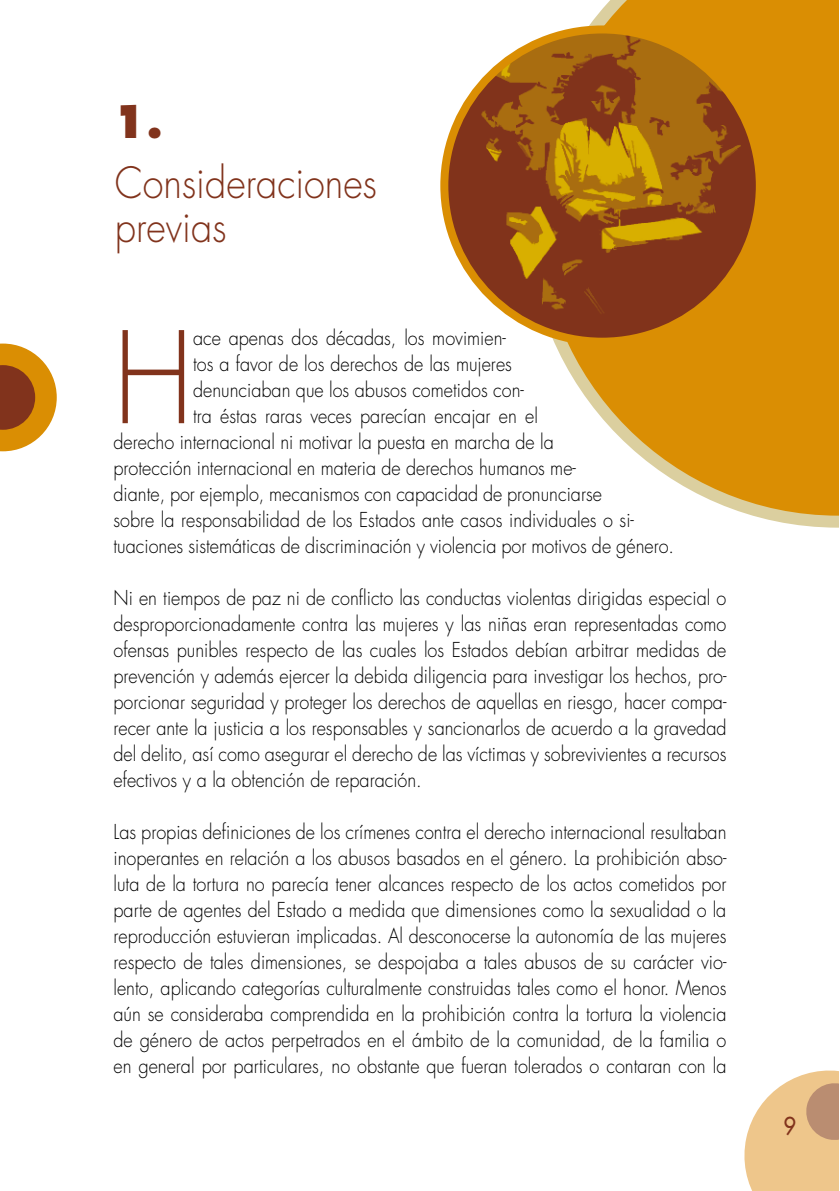
<style>
.page{position:relative;width:840px;height:1191px;background:#fff}
.page>*{position:absolute;margin:0;border:0;box-sizing:border-box;transform-origin:0 0}
.t1{font:300 123.4px "Futura Std";color:#81331c;scale:.9 1}
.t2{font:800 44px "Futura Std";color:#81331c;scale:.9 1}
.t3{font:300 42px/44px "Futura Std";color:#81331c;scale:.9 1}
.t4{font:500 24px "Futura Std";color:#81331c;scale:.9 1}
.t5{font:300 20px/26px "Futura Std";color:#000;text-align:justify;scale:.9 1}
</style>
<div class="page">
<svg style="left:744px;top:1070px;width:94px;height:121px"></svg>
<svg style="left:554px;top:1px;width:284px;height:526px"></svg>
<img style="left:444px;top:29px;width:315px;height:313px">
<div style="left:440px;top:25px;width:323px;height:321px;border:8px solid #da8e03;border-radius:50%"></div>
<svg style="left:0;top:343px;width:57px;height:108px"></svg>
<h2 class="t2" style="left:113px;top:94px;width:56px">1.</h2>
<h3 class="t3" style="left:115px;top:162px;width:292px">Consideraciones previas</h3>
<h1 class="t1" style="left:113px;top:303px;width:90px">H</h1>
<p class="t5" style="left:193px;top:325px;width:349px">ace apenas dos décadas, los movimien-</p>
<p class="t5" style="left:193px;top:351px;width:355px">tos a favor de los derechos de las mujeres</p>
<p class="t5" style="left:193px;top:377px;width:369px">denunciaban que los abusos cometidos con-</p>
<p class="t5" style="left:193px;top:403px;width:384px">tra éstas raras veces parecían encajar en el</p>
<p class="t5" style="left:113px;top:429px;width:490px">derecho internacional ni motivar la puesta en marcha de la</p>
<p class="t5" style="left:113px;top:455px;width:515px">protección internacional en materia de derechos humanos me-</p>
<p class="t5" style="left:113px;top:481px;width:544px">diante, por ejemplo, mecanismos con capacidad de pronunciarse</p>
<p class="t5" style="left:113px;top:507px;width:579px">sobre la responsabilidad de los Estados ante casos individuales o si-</p>
<p class="t5" style="left:113px;top:533px;width:624px">tuaciones sistemáticas de discriminación y violencia por motivos de género.</p>
<p class="t5" style="left:113px;top:585px;width:682px">Ni en tiempos de paz ni de conflicto las conductas violentas dirigidas especial o desproporcionadamente contra las mujeres y las niñas eran representadas como ofensas punibles respecto de las cuales los Estados debían arbitrar medidas de prevención y además ejercer la debida diligencia para investigar los hechos, pro&shy;porcionar seguridad y proteger los derechos de aquellas en riesgo, hacer compa&shy;recer ante la justicia a los responsables y sancionarlos de acuerdo a la gravedad del delito, así como asegurar el derecho de las víctimas y sobrevivientes a recursos efectivos y a la obtención de reparación.</p>
<p class="t5" style="left:113px;top:819px;width:682px">Las propias definiciones de los crímenes contra el derecho internacional resultaban inoperantes en relación a los abusos basados en el género. La prohibición abso&shy;luta de la tortura no parecía tener alcances respecto de los actos cometidos por parte de agentes del Estado a medida que dimensiones como la sexualidad o la reproducción estuvieran implicadas. Al desconocerse la autonomía de las mujeres respecto de tales dimensiones, se despojaba a tales abusos de su carácter vio&shy;lento, aplicando categorías culturalmente construidas tales como el honor. Menos aún se consideraba comprendida en la prohibición contra la tortura la violencia de género de actos perpetrados en el ámbito de la comunidad, de la familia o en general por particulares, no obstante que fueran tolerados o contaran con la</p>
<p class="t4" style="left:782px;top:1111px;width:15px">9</p>
</div>
